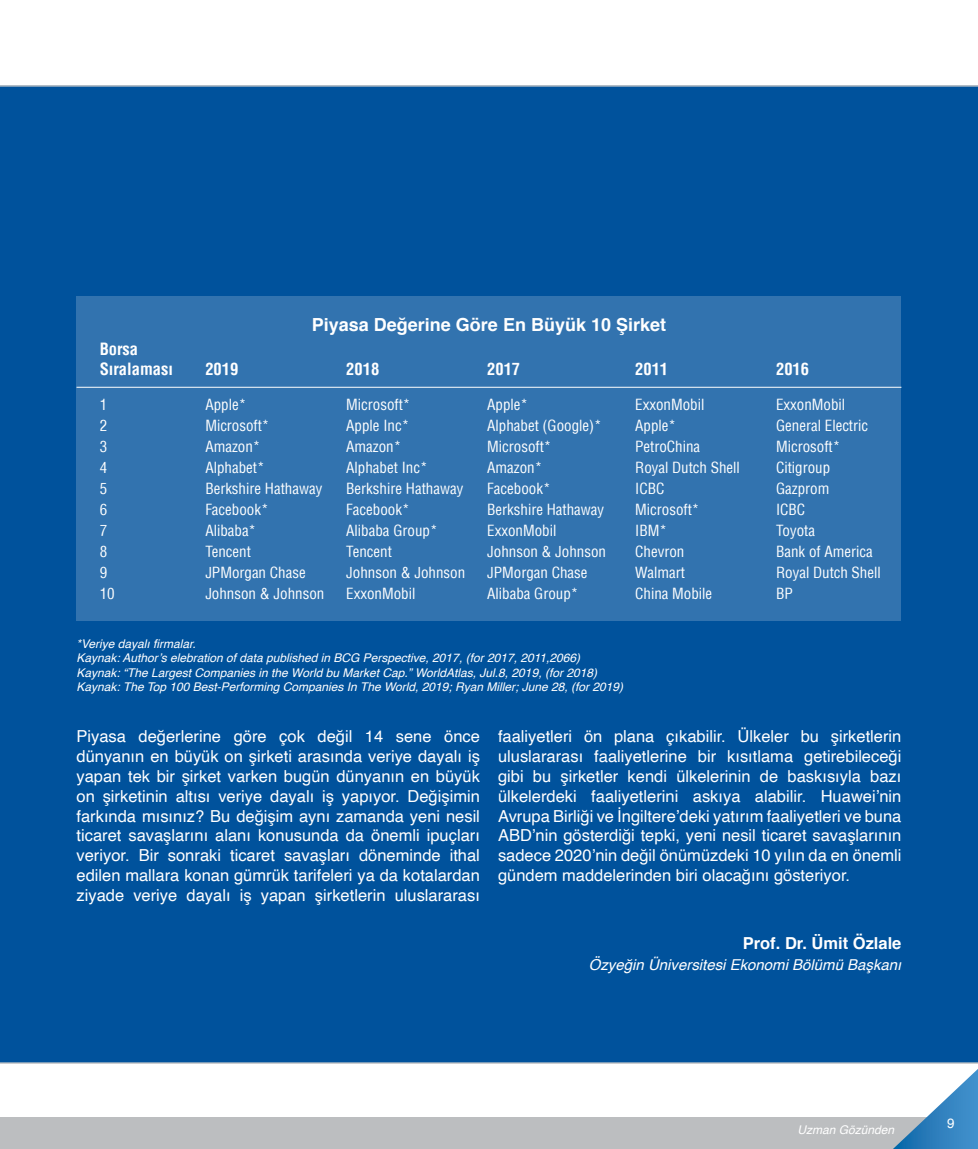
<style>
.page{position:relative;width:978px;height:1149px;background:#fff}
.page>*{position:absolute;margin:0;border:0;box-sizing:border-box;transform-origin:0 0}
.t1{font:700 18px "Helvetica";color:#fff}
.t2{font:16.5px/19.8px "Helvetica";color:#fff;text-align:justify}
.t3{font:700 condensed 16.5px/19.8px "Helvetica";color:#fff}
.t4{font:700 16.5px "Helvetica";color:#fff}
.t5{font:condensed 15px/21px "Helvetica";color:#fff}
.t6{font:italic 15px "Helvetica";color:#fff}
.t7{font:13.5px "Helvetica";color:#fff}
.t8{font:italic 12px/14.4px "Helvetica";color:#fff}
</style>
<div class="page">
<div style="left:0;top:85px;width:978px;height:978px;background:#00529c"></div>
<div style="left:0;top:1117px;width:978px;height:31px;background:#bcbec0"></div>
<svg style="left:894px;top:1069px;width:84px;height:79px"></svg>
<div style="left:77px;top:296px;width:824px;height:325px;background:#3273af"></div>
<hr style="left:77px;top:387px;width:824px;height:1px;background:#fff">
<p class="t3" style="left:100px;top:339px;width:75px">Borsa<br>Sıralaması</p>
<p class="t5" style="left:100px;top:393px;width:16px">1<br>2<br>3<br>4<br>5<br>6<br>7<br>8<br>9<br>10</p>
<p class="t1" style="left:312px;top:310px;width:356px">Piyasa Değerine Göre En Büyük 10 Şirket</p>
<p class="t3" style="left:205px;top:359px;width:34px">2019</p>
<p class="t5" style="left:205px;top:393px;width:121px">Apple*<br>Microsoft*<br>Amazon*<br>Alphabet*<br>Berkshire Hathaway<br>Facebook*<br>Alibaba*<br>Tencent<br>JPMorgan Chase<br>Johnson &amp; Johnson</p>
<p class="t3" style="left:346px;top:359px;width:34px">2018</p>
<p class="t5" style="left:346px;top:393px;width:120px">Microsoft*<br>Apple Inc*<br>Amazon*<br>Alphabet Inc*<br>Berkshire Hathaway<br>Facebook*<br>Alibaba Group*<br>Tencent<br>Johnson &amp; Johnson<br>ExxonMobil</p>
<p class="t3" style="left:487px;top:359px;width:34px">2017</p>
<p class="t5" style="left:487px;top:393px;width:120px">Apple*<br>Alphabet (Google)*<br>Microsoft*<br>Amazon*<br>Facebook*<br>Berkshire Hathaway<br>ExxonMobil<br>Johnson &amp; Johnson<br>JPMorgan Chase<br>Alibaba Group*</p>
<p class="t3" style="left:635px;top:359px;width:34px">2011</p>
<p class="t5" style="left:635px;top:393px;width:106px">ExxonMobil<br>Apple*<br>PetroChina<br>Royal Dutch Shell<br>ICBC<br>Microsoft*<br>IBM*<br>Chevron<br>Walmart<br>China Mobile</p>
<p class="t8" style="left:77px;top:636px;width:548px">*Veriye dayalı firmalar.<br>Kaynak: Author’s elebration of data published in BCG Perspective, 2017, (for 2017, 2011,2066)<br>Kaynak: “The Largest Companies in the World bu Market Cap.” WorldAtlas, Jul.8, 2019, (for 2018)<br>Kaynak: The Top 100 Best-Performing Companies In The World, 2019; Ryan Miller; June 28, (for 2019)</p>
<p class="t3" style="left:776px;top:359px;width:34px">2016</p>
<p class="t5" style="left:776px;top:393px;width:106px">ExxonMobil<br>General Electric<br>Microsoft*<br>Citigroup<br>Gazprom<br>ICBC<br>Toyota<br>Bank of America<br>Royal Dutch Shell<br>BP</p>
<p class="t2" style="left:77px;top:727px;width:405px">Piyasa değerlerine göre çok değil 14 sene önce dünyanın en büyük on şirketi arasında veriye dayalı iş yapan tek bir şirket varken bugün dünyanın en büyük on şirketinin altısı veriye dayalı iş yapıyor. Değişimin farkında mısınız? Bu değişim aynı zamanda yeni nesil ticaret savaşlarını alanı konusunda da önemli ipuçları veriyor. Bir sonraki ticaret savaşları döneminde ithal edilen mallara konan gümrük tarifeleri ya da kotalardan ziyade veriye dayalı iş yapan şirketlerin uluslararası</p>
<p class="t2" style="left:498px;top:727px;width:405px">faaliyetleri ön plana çıkabilir. Ülkeler bu şirketlerin uluslararası faaliyetlerine bir kısıtlama getirebileceği gibi bu şirketler kendi ülkelerinin de baskısıyla bazı ülkelerdeki faaliyetlerini askıya alabilir. Huawei’nin Avrupa Birliği ve İngiltere’deki yatırım faaliyetleri ve buna ABD’nin gösterdiği tepki, yeni nesil ticaret savaşlarının sadece 2020’nin değil önümüzdeki 10 yılın da en önemli gündem maddelerinden biri olacağını gösteriyor.</p>
<p class="t4" style="left:743px;top:929px;width:160px">Prof. Dr. Ümit Özlale</p>
<p class="t6" style="left:589px;top:952px;width:314px">Özyeğin Üniversitesi Ekonomi Bölümü Başkanı</p>
<p class="t8" style="left:797px;top:1122px;width:98px">Uzman Gözünden</p>
<p class="t7" style="left:947px;top:1112px;width:9px">9</p>
</div>
